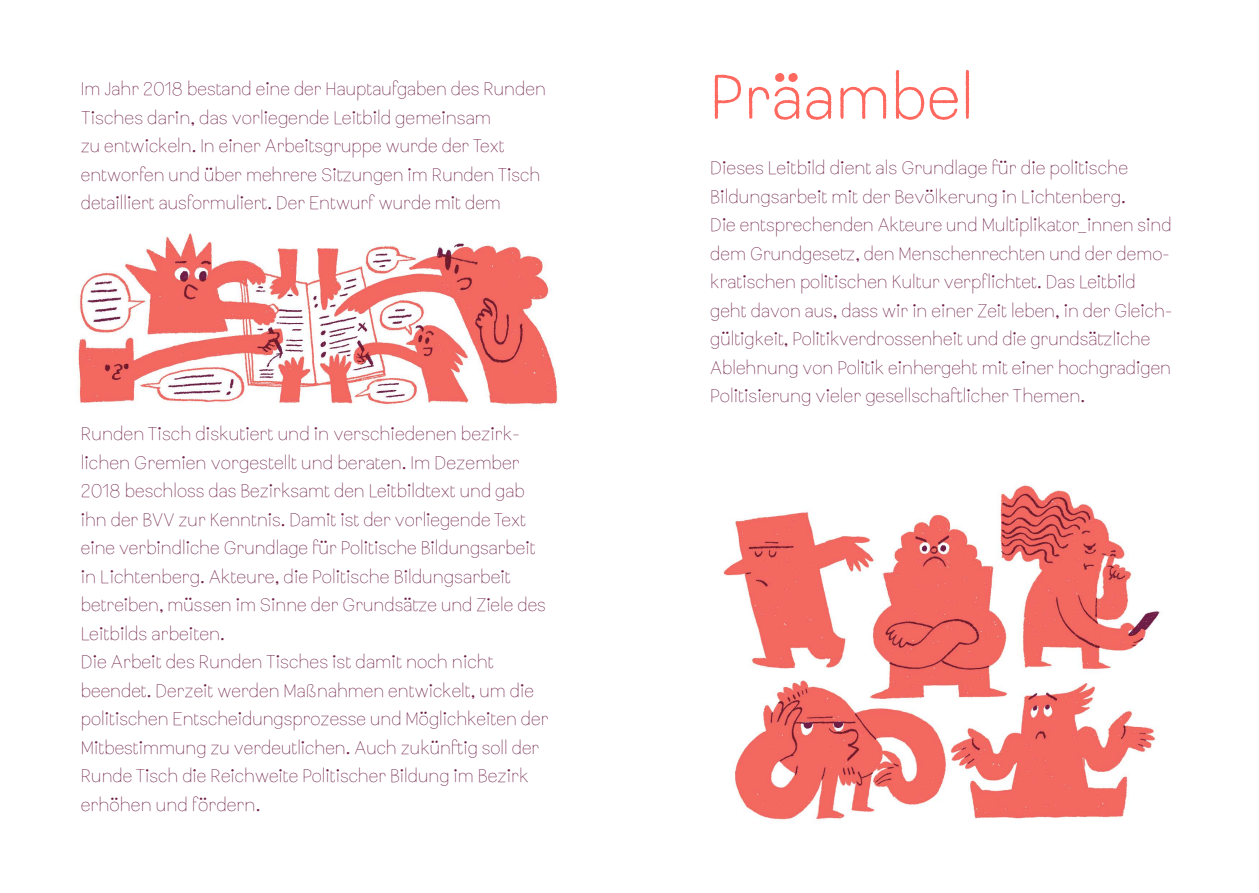
<style>
.page{position:relative;width:1259px;height:893px;background:#fff}
.page>*{position:absolute;margin:0;border:0;box-sizing:border-box;transform-origin:0 0}
.t1{font:60px "Crayon 18 Regular ext 05";letter-spacing:.02em;color:#ff685e}
.t2{font:18px/28.5px "Crayon 18 Light";color:#6e1e46}
.t3{font:18px/28.5px "Crayon 18 Light ext 05";color:#6e1e46}
.s1{font-family:"Crayon 18 Light ext 05"}
</style>
<div class="page">
<img style="left:75px;top:233px;width:1085px;height:588px">
<p class="t2" style="left:81px;top:75px;width:466px">Im Jahr 2018 bestand eine der Hauptaufgaben des Runden</p>
<p class="t3" style="left:81px;top:104px;width:412px">Tisches darin, das vorliegende Leitbild gemeinsam</p>
<p class="t2" style="left:81px;top:132px;width:461px">zu entwickeln. In einer Arbeitsgruppe wurde der Text entworfen und über mehrere Sitzungen im Runden Tisch detailliert ausformuliert. Der Entwurf wurde mit dem</p>
<p class="t3" style="left:81px;top:420px;width:440px">Runden Tisch diskutiert und in verschiedenen bezirk&shy;lichen Gremien vorgestellt und beraten. Im Dezember</p>
<p class="t2" style="left:81px;top:477px;width:456px">2018 beschloss das Bezirksamt den Leitbildtext und gab ihn der BVV zur Kenntnis. Damit ist der vorliegende Text eine verbindliche Grundlage für Politische Bildungsarbeit</p>
<p class="t3" style="left:81px;top:563px;width:432px">in Lichtenberg. Akteure, die Politische Bildungsarbeit</p>
<p class="t2" style="left:81px;top:591px;width:466px">betreiben, müssen im Sinne der Grundsätze und Ziele des</p>
<p class="t3" style="left:81px;top:620px;width:415px">Leitbilds arbeiten.<br>Die Arbeit des Runden Tisches ist damit noch nicht</p>
<p class="t2" style="left:81px;top:677px;width:469px">beendet. Derzeit werden Maßnahmen entwickelt, um die politischen Entscheidungsprozesse und Möglichkeiten der Mitbestimmung zu verdeutlichen. Auch zukünftig soll der Runde Tisch die Reichweite Politischer Bildung im <span class="s1">Bezirk</span></p>
<p class="t3" style="left:81px;top:791px;width:181px">erhöhen und fördern.</p>
<h1 class="t1" style="left:710px;top:61px;width:265px">Präambel</h1>
<p class="t3" style="left:710px;top:154px;width:419px">Dieses Leitbild dient als Grundlage für die politische<br>Bildungsarbeit mit der Bevölkerung in Lichtenberg.</p>
<p class="t2" style="left:710px;top:211px;width:463px">Die entsprechenden Akteure und Multiplikator_innen sind dem Grundgesetz, den Menschenrechten und der demo&shy;kratischen politischen Kultur verpflichtet. Das Leitbild geht davon aus, dass wir in einer Zeit leben, in der Gleich&shy;gültigkeit, Politikverdrossenheit und die grundsätzliche Ablehnung von Politik einhergeht mit einer hochgradigen</p>
<p class="t3" style="left:710px;top:382px;width:376px">Politisierung vieler gesellschaftlicher Themen.</p>
</div>
